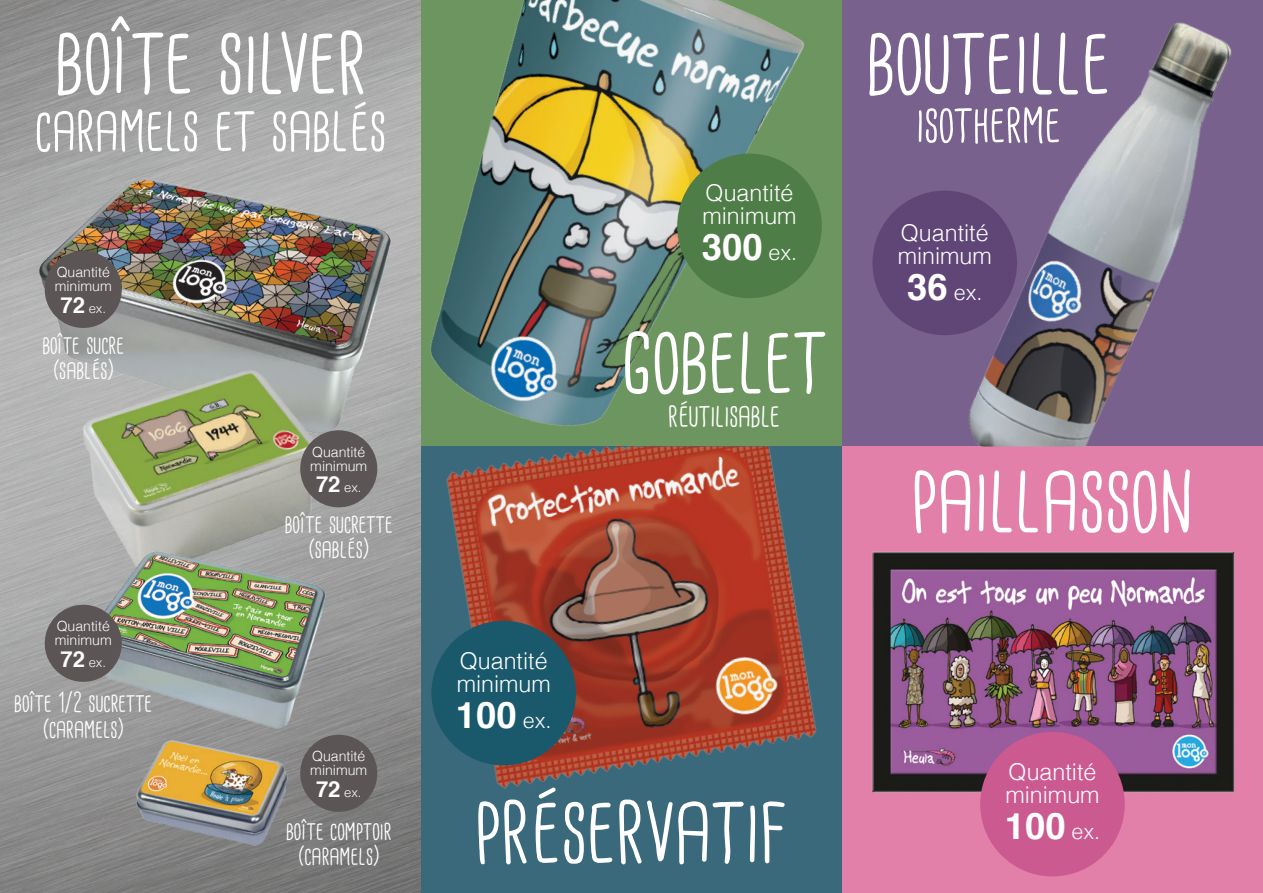
<style>
.page{position:relative;width:1263px;height:893px;background:#fff}
.page>*{position:absolute;margin:0;border:0;box-sizing:border-box;transform-origin:0 0}
.t1{font:96.9px "Cardenio Modern";color:#fff}
.t2{font:63px "Cardenio Modern";color:#fff}
.t3{font:54px "Cardenio Modern";color:#fff}
.t4{font:700 36.6px "Helvetica";color:#fff}
.t5{font:33px "Cardenio Modern";color:#fff}
.t6{font:26.4px/25.5px "Cardenio Modern";color:#fff;text-align:center}
.t7{font:300 23.1px/23.1px "Helvetica";color:#fff}
.t8{font:300 21.6px "Helvetica";color:#fff}
.t9{font:300 14.1px/14.1px "Helvetica";color:#fff}
.t10{font:300 12.9px "Helvetica";color:#fff}
.s1{font-weight:700;font-size:22.2px}
.s2{font-weight:300;font-size:21.6px}
.s3{font-weight:700;font-size:36.6px}
</style>
<div class="page">
<div style="left:421px;top:0;width:421px;height:446px;background:#6d955f"></div>
<div style="left:421px;top:446px;width:421px;height:447px;background:#3a697b"></div>
<div style="left:842px;top:0;width:421px;height:446px;background:#78618c"></div>
<div style="left:842px;top:446px;width:421px;height:447px;background:#e380a9"></div>
<img style="left:430px;top:0;width:382px;height:426px">
<img style="left:933px;top:22px;width:299px;height:424px">
<img style="left:446px;top:446px;width:371px;height:343px">
<div style="left:677px;top:154px;width:145px;height:144px;background:#4f7d47;border-radius:50%"></div>
<img style="left:0;top:0;width:421px;height:893px">
<img style="left:130px;top:736px;width:162px;height:112px">
<img style="left:34px;top:172px;width:361px;height:267px">
<img style="left:872px;top:551px;width:363px;height:242px">
<div style="left:431px;top:621px;width:145px;height:144px;background:#1a596c;border-radius:50%"></div>
<div style="left:980px;top:732px;width:145px;height:144px;background:#cb5a91;border-radius:50%"></div>
<div style="left:872px;top:191px;width:145px;height:144px;background:#604677;border-radius:50%"></div>
<img style="left:67px;top:354px;width:276px;height:229px">
<img style="left:86px;top:546px;width:241px;height:189px">
<div style="left:300px;top:735px;width:77px;height:77px;background:#5b5655;border-radius:50%"></div>
<div style="left:45px;top:251px;width:77px;height:77px;background:#5b5655;border-radius:50%"></div>
<div style="left:45px;top:605px;width:77px;height:77px;background:#5b5655;border-radius:50%"></div>
<div style="left:300px;top:430px;width:77px;height:77px;background:#5b5655;border-radius:50%"></div>
<h1 class="t1" style="left:55px;top:2px;width:313px">BOÎTE SILVER</h1>
<h2 class="t2" style="left:35px;top:92px;width:353px">CARAMELS ET SABLÉS</h2>
<p class="t9" style="left:55px;top:264px;width:58px">Quantité minimum</p>
<p class="t10" style="left:61px;top:297px;width:47px"><span class="s1">72</span> ex.</p>
<p class="t6" style="left:42px;top:332px;width:83px">BOÎTE SUCRE (SABLÉS)</p>
<p class="t9" style="left:55px;top:618px;width:58px">Quantité minimum</p>
<p class="t10" style="left:61px;top:651px;width:47px"><span class="s1">72</span> ex.</p>
<p class="t6" style="left:14px;top:690px;width:140px">BOÎTE 1/2 SUCRETTE (CARAMELS)</p>
<p class="t9" style="left:310px;top:443px;width:58px">Quantité minimum</p>
<p class="t10" style="left:316px;top:477px;width:47px"><span class="s1">72</span> ex.</p>
<p class="t6" style="left:285px;top:511px;width:110px">BOÎTE SUCRETTE (SABLÉS)</p>
<p class="t9" style="left:310px;top:748px;width:58px">Quantité minimum</p>
<p class="t10" style="left:316px;top:781px;width:47px"><span class="s1">72</span> ex.</p>
<p class="t6" style="left:286px;top:818px;width:107px">BOÎTE COMPTOIR (CARAMELS)</p>
<p class="t7" style="left:702px;top:179px;width:96px">Quantité minimum</p>
<h3 class="t4" style="left:702px;top:218px;width:97px">300 <span class="s2">ex.</span></h3>
<h1 class="t1" style="left:621px;top:302px;width:207px">GOBELET</h1>
<p class="t5" style="left:668px;top:395px;width:113px">RÉUTILISABLE</p>
<h1 class="t1" style="left:866px;top:3px;width:246px">BOUTEILLE</h1>
<h3 class="t3" style="left:916px;top:91px;width:146px">ISOTHERME</h3>
<p class="t7" style="left:898px;top:219px;width:96px">Quantité minimum</p>
<p class="t8" style="left:907px;top:274px;width:77px"><span class="s3">36</span> ex.</p>
<h1 class="t1" style="left:911px;top:440px;width:284px">PAILLASSON</h1>
<p class="t7" style="left:457px;top:647px;width:96px">Quantité minimum</p>
<h3 class="t4" style="left:456px;top:686px;width:97px">100 <span class="s2">ex.</span></h3>
<h1 class="t1" style="left:475px;top:771px;width:315px">PRÉSERVATIF</h1>
<p class="t7" style="left:1005px;top:758px;width:96px">Quantité minimum</p>
<h3 class="t4" style="left:1005px;top:797px;width:97px">100 <span class="s2">ex.</span></h3>
</div>
